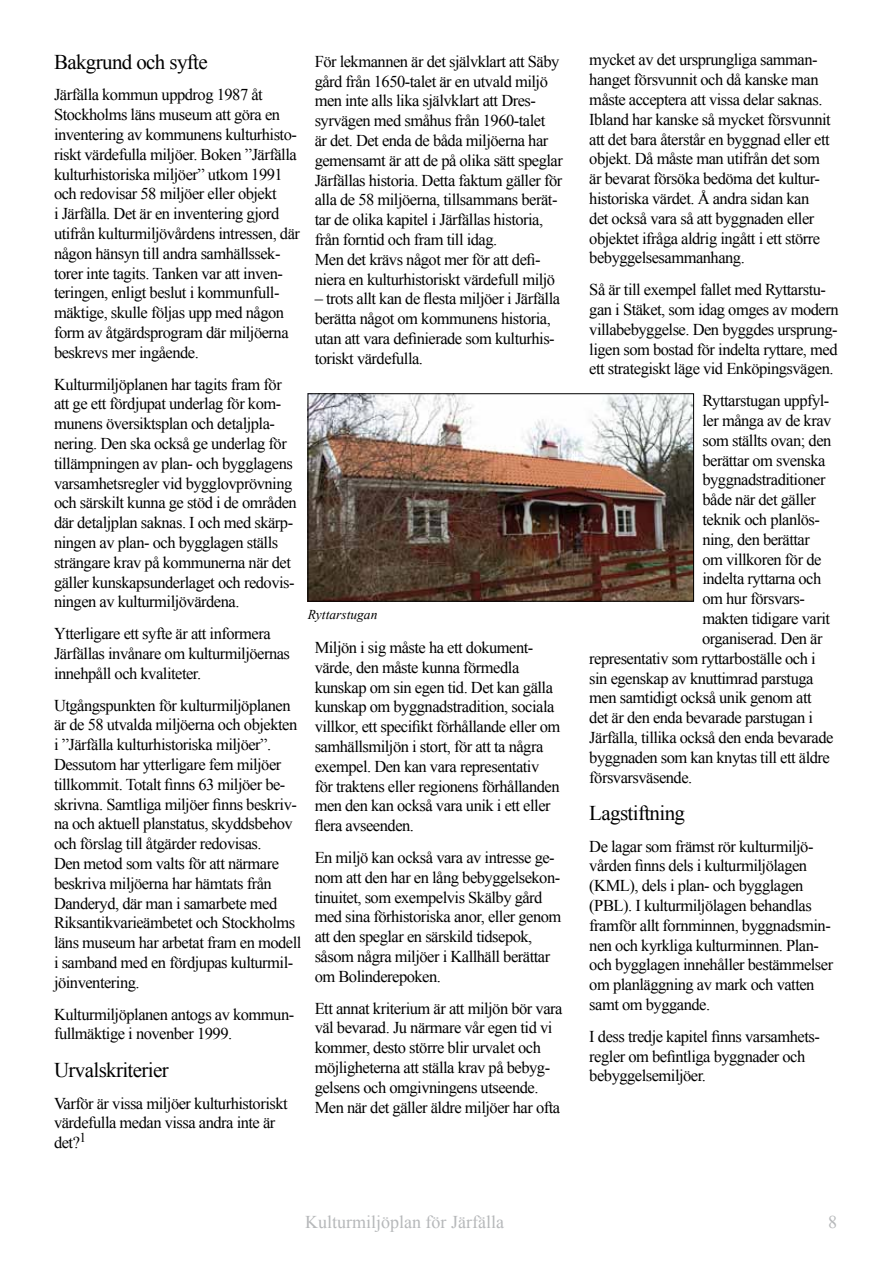
<style>
.page{position:relative;width:893px;height:1263px;background:#fff}
.page>*{position:absolute;margin:0;border:0;box-sizing:border-box;transform-origin:0 0}
.t1{font:21px "Times New Roman";letter-spacing:-.03em;color:#000}
.t2{font:18px "Times New Roman";color:#b6b8ba}
.t3{font:16.5px/19.8px "Times New Roman";letter-spacing:-.03em;color:#000}
.t4{font:italic 13.5px "Times New Roman";color:#000}
</style>
<div class="page">
<img style="left:310px;top:395px;width:382px;height:205px">
<div style="left:308px;top:393px;width:386px;height:209px;border:1px solid #000"></div>
<p class="t1" style="left:54px;top:47px;width:155px">Bakgrund och syfte</p>
<p class="t3" style="left:54px;top:85px;width:247px">Järfälla kommun uppdrog 1987 åt Stockholms läns museum att göra en inventering av kommunens kulturhisto&shy;riskt värdefulla miljöer. Boken ”Järfälla kulturhistoriska miljöer” utkom 1991 och redovisar 58 miljöer eller objekt<br>i Järfälla. Det är en inventering gjord utifrån kulturmiljövårdens intressen, där någon hänsyn till andra samhällssek&shy;torer inte tagits. Tanken var att inven&shy;teringen, enligt beslut i kommunfull&shy;mäktige, skulle följas upp med någon form av åtgärdsprogram där miljöerna beskrevs mer ingående.</p>
<p class="t3" style="left:54px;top:374px;width:244px">Kulturmiljöplanen har tagits fram för att ge ett fördjupat underlag för kom&shy;munens översiktsplan och detaljpla&shy;nering. Den ska också ge underlag för tillämpningen av plan- och bygglagens varsamhetsregler vid bygglovprövning och särskilt kunna ge stöd i de områden där detaljplan saknas. I och med skärp&shy;ningen av plan- och bygglagen ställs strängare krav på kommunerna när det gäller kunskapsunderlaget och redovis&shy;ningen av kulturmiljövärdena.</p>
<p class="t3" style="left:54px;top:623px;width:238px">Ytterligare ett syfte är att informera<br>Järfällas invånare om kulturmiljöernas innehpåll och kvaliteter.</p>
<p class="t3" style="left:54px;top:695px;width:249px">Utgångspunkten för kulturmiljöplanen är de 58 utvalda miljöerna och objekten i ”Järfälla kulturhistoriska miljöer”.<br>Dessutom har ytterligare fem miljöer tillkommit. Totalt finns 63 miljöer be&shy;skrivna. Samtliga miljöer finns beskriv&shy;na och aktuell planstatus, skyddsbehov och förslag till åtgärder redovisas.<br>Den metod som valts för att närmare beskriva miljöerna har hämtats från Danderyd, där man i samarbete med Riksantikvarieämbetet och Stockholms läns museum har arbetat fram en modell i samband med en fördjupas kulturmil&shy;jöinventering.</p>
<p class="t3" style="left:54px;top:1004px;width:242px">Kulturmiljöplanen antogs av kommun&shy;fullmäktige i novenber 1999.</p>
<p class="t1" style="left:54px;top:1055px;width:116px">Urvalskriterier</p>
<p class="t3" style="left:54px;top:1093px;width:235px">Varför är vissa miljöer kulturhistoriskt värdefulla medan vissa andra inte är det?<sup>1</sup></p>
<p class="t3" style="left:315px;top:51px;width:250px">För lekmannen är det självklart att Säby gård från 1650-talet är en utvald miljö men inte alls lika självklart att Dres&shy;syrvägen med småhus från 1960-talet<br>är det. Det enda de båda miljöerna har gemensamt är att de på olika sätt speglar Järfällas historia. Detta faktum gäller för alla de 58 miljöerna, tillsammans berät&shy;tar de olika kapitel i Järfällas historia, från forntid och fram till idag.<br>Men det krävs något mer för att defi&shy;niera en kulturhistoriskt värdefull miljö</p>
<p class="t3" style="left:315px;top:289px;width:247px">– trots allt kan de flesta miljöer i Järfälla berätta något om kommunens historia, utan att vara definierade som kulturhis&shy;toriskt värdefulla.</p>
<p class="t4" style="left:308px;top:606px;width:71px">Ryttarstugan</p>
<p class="t3" style="left:315px;top:637px;width:247px">Miljön i sig måste ha ett dokument&shy;värde, den måste kunna förmedla kunskap om sin egen tid. Det kan gälla kunskap om byggnadstradition, sociala villkor, ett specifikt förhållande eller om samhällsmiljön i stort, för att ta några exempel. Den kan vara representativ för traktens eller regionens förhållanden men den kan också vara unik i ett eller flera avseenden.</p>
<p class="t3" style="left:315px;top:847px;width:248px">En miljö kan också vara av intresse ge&shy;nom att den har en lång bebyggelsekon&shy;tinuitet, som exempelvis Skälby gård med sina förhistoriska anor, eller genom att den speglar en särskild tidsepok, såsom några miljöer i Kallhäll berättar om Bolinderepoken.</p>
<p class="t3" style="left:315px;top:998px;width:249px">Ett annat kriterium är att miljön bör vara väl bevarad. Ju närmare vår egen tid vi kommer, desto större blir urvalet och möjligheterna att ställa krav på bebyg&shy;gelsens och omgivningens utseende.<br>Men när det gäller äldre miljöer har ofta</p>
<p class="t3" style="left:589px;top:50px;width:243px">mycket av det ursprungliga samman&shy;hanget försvunnit och då kanske man måste acceptera att vissa delar saknas.<br>Ibland har kanske så mycket försvunnit att det bara återstår en byggnad eller ett objekt. Då måste man utifrån det som är bevarat försöka bedöma det kultur&shy;historiska värdet. Å andra sidan kan det också vara så att byggnaden eller objektet ifråga aldrig ingått i ett större bebyggelsesammanhang.</p>
<p class="t3" style="left:589px;top:280px;width:251px">Så är till exempel fallet med Ryttarstu&shy;gan i Stäket, som idag omges av modern villabebyggelse. Den byggdes ursprung&shy;ligen som bostad för indelta ryttare, med ett strategiskt läge vid Enköpingsvägen.</p>
<p class="t3" style="left:702px;top:391px;width:128px">Ryttarstugan uppfyl-</p>
<p class="t3" style="left:702px;top:410px;width:130px">ler många av de krav</p>
<p class="t3" style="left:702px;top:430px;width:130px">som ställts ovan; den</p>
<p class="t3" style="left:702px;top:450px;width:125px">berättar om svenska</p>
<p class="t3" style="left:702px;top:470px;width:125px">byggnadstraditioner</p>
<p class="t3" style="left:702px;top:490px;width:115px">både när det gäller</p>
<p class="t3" style="left:702px;top:509px;width:119px">teknik och planlös-</p>
<p class="t3" style="left:702px;top:529px;width:109px">ning, den berättar</p>
<p class="t3" style="left:702px;top:549px;width:120px">om villkoren för de</p>
<p class="t3" style="left:702px;top:569px;width:120px">indelta ryttarna och</p>
<p class="t3" style="left:702px;top:589px;width:104px">om hur försvars-</p>
<p class="t3" style="left:702px;top:608px;width:129px">makten tidigare varit</p>
<p class="t3" style="left:702px;top:628px;width:122px">organiserad. Den är</p>
<p class="t3" style="left:589px;top:648px;width:228px">representativ som ryttarboställe och i</p>
<p class="t3" style="left:589px;top:668px;width:226px">sin egenskap av knuttimrad parstuga</p>
<p class="t3" style="left:589px;top:688px;width:224px">men samtidigt också unik genom att</p>
<p class="t3" style="left:589px;top:707px;width:225px">det är den enda bevarade parstugan i</p>
<p class="t3" style="left:589px;top:727px;width:246px">Järfälla, tillika också den enda bevarade</p>
<p class="t3" style="left:589px;top:747px;width:242px">byggnaden som kan knytas till ett äldre</p>
<p class="t3" style="left:589px;top:767px;width:104px">försvarsväsende.</p>
<p class="t1" style="left:589px;top:798px;width:97px">Lagstiftning</p>
<p class="t3" style="left:589px;top:836px;width:245px">De lagar som främst rör kulturmiljö&shy;vården finns dels i kulturmiljölagen (KML), dels i plan- och bygglagen (PBL). I kulturmiljölagen behandlas framför allt fornminnen, byggnadsmin&shy;nen och kyrkliga kulturminnen. Plan&shy;och bygglagen innehåller bestämmelser om planläggning av mark och vatten samt om byggande.</p>
<p class="t3" style="left:589px;top:1026px;width:232px">I dess tredje kapitel finns varsamhets&shy;regler om befintliga byggnader och bebyggelsemiljöer.</p>
<p class="t2" style="left:305px;top:1210px;width:200px">Kulturmiljöplan för Järfälla</p>
<p class="t2" style="left:828px;top:1210px;width:10px">8</p>
</div>
